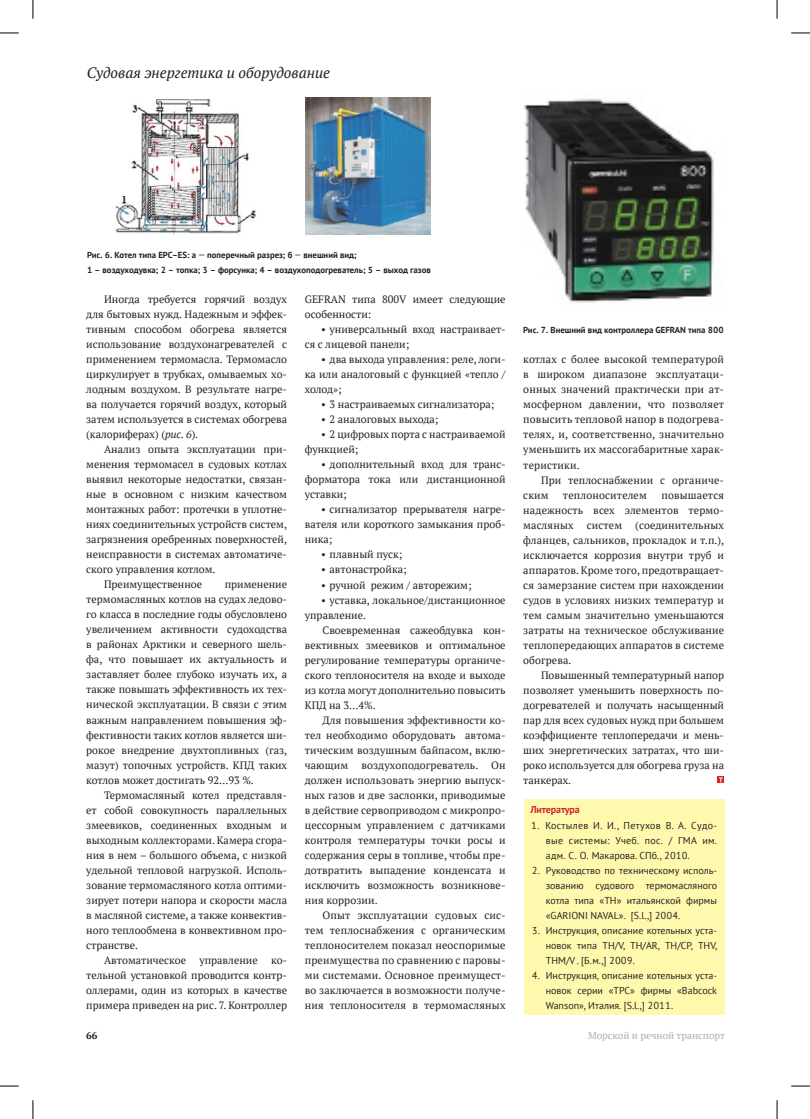
<style>
.page{position:relative;width:810px;height:1119px;background:#fff}
.page>*{position:absolute;margin:0;border:0;box-sizing:border-box;transform-origin:0 0}
.t1{font:italic 15px "PT Serif";color:#231f20}
.t2{font:10.62px/15px "PT Serif";color:#231f20;text-align:justify}
.t3{font:10px/15px "PT Sans";color:#231f20;text-align:justify}
.t4{font:10px "PT Serif";color:#acaeb0}
.t5{font:700 10px "PT Sans";letter-spacing:-.01em;color:#d2232a}
.t6{font:700 10px "PT Serif";color:#231f20}
.t7{font:700 8.75px/15px "PT Sans";color:#231f20}
.s1{font-family:"PT Serif";font-weight:400;font-size:10.62px}
.s2{font-style:italic}
.s3{color:#acaeb0}
</style>
<div class="page">
<div style="left:524px;top:799px;width:201px;height:215px;background:#fff9ae"></div>
<svg style="left:717px;top:776px;width:7px;height:7px"></svg>
<svg style="left:719px;top:777px;width:4px;height:5px"></svg>
<img style="left:115px;top:100px;width:142px;height:134px">
<img style="left:305px;top:98px;width:126px;height:136px">
<img style="left:523px;top:98px;width:191px;height:205px">
<svg style="left:0;top:32px;width:19px;height:2px"></svg>
<svg style="left:791px;top:32px;width:19px;height:2px"></svg>
<svg style="left:0;top:1085px;width:19px;height:1px"></svg>
<svg style="left:791px;top:1085px;width:19px;height:1px"></svg>
<svg style="left:32px;top:0;width:2px;height:19px"></svg>
<svg style="left:32px;top:1100px;width:2px;height:18px"></svg>
<svg style="left:776px;top:0;width:2px;height:19px"></svg>
<svg style="left:776px;top:1100px;width:2px;height:18px"></svg>
<h1 class="t1" style="left:87px;top:63px;width:245px">Судовая энергетика и оборудование</h1>
<p class="t7" style="left:87px;top:247px;width:345px">Рис. 6. Котел типа EPC–ES: а <span class="s1">–</span> поперечный разрез; б <span class="s1">–</span> внешний вид;<br>1 – воздуходувка; 2 – топка; 3 – форсунка; 4 – воздухоподогреватель; 5 – выход газов</p>
<p class="t2" style="left:86px;top:292px;width:202px;text-indent:18px">Иногда требуется горячий воздух для бытовых нужд. Надежным и эффек&shy;тивным способом обогрева является использование воздухонагревателей с применением термомасла. Термомасло циркулирует в трубках, омываемых хо&shy;лодным воздухом. В результате нагре&shy;ва получается горячий воздух, который затем используется в системах обогрева (калориферах) (<span class="s2">рис. 6</span>).</p>
<p class="t2" style="left:104px;top:442px;width:185px">Анализ опыта эксплуатации при-</p>
<p class="t2" style="left:86px;top:457px;width:202px">менения термомасел в судовых котлах</p>
<p class="t2" style="left:86px;top:472px;width:202px">выявил некоторые недостатки, связан-</p>
<p class="t2" style="left:86px;top:487px;width:202px">ные в основном с низким качеством</p>
<p class="t2" style="left:86px;top:502px;width:202px">монтажных работ: протечки в уплотне-</p>
<p class="t2" style="left:86px;top:517px;width:202px">ниях соединительных устройств систем,</p>
<p class="t2" style="left:86px;top:532px;width:202px">загрязнения оребренных поверхностей,</p>
<p class="t2" style="left:86px;top:547px;width:202px">неисправности в системах автоматиче-</p>
<p class="t2" style="left:86px;top:562px;width:131px">ского управления котлом.</p>
<p class="t2" style="left:104px;top:577px;width:100px">Преимущественное</p>
<p class="t2" style="left:86px;top:577px;width:202px;text-indent:138px">применение термомасляных котлов на судах ледово&shy;го класса в последние годы обусловлено увеличением активности судоходства в районах Арктики и северного шель&shy;фа, что повышает их актуальность и заставляет более глубоко изучать их, а также повышать эффективность их тех&shy;нической эксплуатации. В связи с этим важным направлением повышения эф&shy;фективности таких котлов является ши&shy;рокое внедрение двухтопливных (газ, мазут) топочных устройств. КПД таких котлов может достигать 92…93 %.</p>
<p class="t2" style="left:104px;top:787px;width:185px">Термомасляный котел представля-</p>
<p class="t2" style="left:86px;top:802px;width:202px">ет собой совокупность параллельных</p>
<p class="t2" style="left:86px;top:817px;width:202px">змеевиков, соединенных входным и</p>
<p class="t2" style="left:86px;top:832px;width:202px">выходным коллекторами. Камера сгора-</p>
<p class="t2" style="left:86px;top:847px;width:202px">ния в нем – большого объема, с низкой</p>
<p class="t2" style="left:86px;top:862px;width:202px">удельной тепловой нагрузкой. Исполь-</p>
<p class="t2" style="left:86px;top:877px;width:202px">зование термомасляного котла оптими-</p>
<p class="t2" style="left:86px;top:892px;width:202px">зирует потери напора и скорости масла</p>
<p class="t2" style="left:86px;top:907px;width:202px">в масляной системе, а также конвектив-</p>
<p class="t2" style="left:86px;top:922px;width:202px">ного теплообмена в конвективном про-</p>
<p class="t2" style="left:86px;top:937px;width:53px">странстве.</p>
<p class="t2" style="left:104px;top:952px;width:84px">Автоматическое</p>
<p class="t2" style="left:199px;top:952px;width:60px">управление</p>
<p class="t2" style="left:86px;top:952px;width:202px;text-indent:185px">ко&shy;тельной установкой проводится контр&shy;оллерами, один из которых в качестве примера приведен на рис. 7. Контроллер</p>
<p class="t2" style="left:305px;top:292px;width:202px">GEFRAN типа 800V имеет следующие особенности:</p>
<p class="t2" style="left:305px;top:322px;width:202px;text-indent:16px">• универсальный вход настраивает&shy;ся с лицевой панели;</p>
<p class="t2" style="left:305px;top:352px;width:202px;text-indent:16px">• два выхода управления: реле, логи&shy;ка или аналоговый с функцией «тепло / холод»;</p>
<p class="t2" style="left:321px;top:397px;width:175px">• 3 настраиваемых сигнализатора;</p>
<p class="t2" style="left:321px;top:412px;width:119px">• 2 аналоговых выхода;</p>
<p class="t2" style="left:305px;top:427px;width:202px;text-indent:16px">• 2 цифровых порта с настраиваемой функцией;</p>
<p class="t2" style="left:305px;top:457px;width:202px;text-indent:16px">• дополнительный вход для транс&shy;форматора тока или дистанционной уставки;</p>
<p class="t2" style="left:305px;top:502px;width:202px;text-indent:16px">• сигнализатор прерывателя нагре&shy;вателя или короткого замыкания проб&shy;ника;</p>
<p class="t2" style="left:321px;top:547px;width:83px">• плавный пуск;</p>
<p class="t2" style="left:321px;top:562px;width:87px">• автонастройка;</p>
<p class="t2" style="left:321px;top:577px;width:152px">• ручной режим / авторежим;</p>
<p class="t2" style="left:305px;top:592px;width:202px;text-indent:16px">• уставка, локальное/дистанционное управление.</p>
<p class="t2" style="left:305px;top:622px;width:202px;text-indent:18px">Своевременная сажеобдувка кон&shy;вективных змеевиков и оптимальное регулирование температуры органиче&shy;ского теплоносителя на входе и выходе из котла могут дополнительно повысить КПД на 3…4%.</p>
<p class="t2" style="left:305px;top:712px;width:202px;text-indent:18px">Для повышения эффективности ко&shy;тел необходимо оборудовать автома&shy;тическим воздушным байпасом, вклю&shy;чающим воздухоподогреватель. Он должен использовать энергию выпуск&shy;ных газов и две заслонки, приводимые в действие сервоприводом с микропро&shy;цессорным управлением с датчиками контроля температуры точки росы и содержания серы в топливе, чтобы пре&shy;дотвратить выпадение конденсата и исключить возможность возникнове&shy;ния коррозии.</p>
<p class="t2" style="left:305px;top:907px;width:202px;text-indent:18px">Опыт эксплуатации судовых сис&shy;тем теплоснабжения с органическим теплоносителем показал неоспоримые преимущества по сравнению с паровы&shy;ми системами. Основное преимущест&shy;во заключается в возможности получе&shy;ния теплоносителя в термомасляных</p>
<p class="t7" style="left:523px;top:322px;width:202px">Рис. 7. Внешний вид контроллера GEFRAN типа 800</p>
<p class="t2" style="left:523px;top:352px;width:202px">котлах с более высокой температурой в широком диапазоне эксплуатаци&shy;онных значений практически при ат&shy;мосферном давлении, что позволяет повысить тепловой напор в подогрева&shy;телях, и, соответственно, значительно уменьшить их массогабаритные харак&shy;теристики.</p>
<p class="t2" style="left:523px;top:472px;width:202px;text-indent:18px">При теплоснабжении с органиче&shy;ским</p>
<p class="t2" style="left:523px;top:487px;width:202px;text-indent:138px">повышается надежность всех элементов термо&shy;масляных систем (соединительных фланцев, сальников, прокладок и т.п.), исключается коррозия внутри труб и аппаратов. Кроме того, предотвращает&shy;ся замерзание систем при нахождении судов в условиях низких температур и тем самым значительно уменьшаются затраты на техническое обслуживание теплопередающих аппаратов в системе обогрева.</p>
<p class="t2" style="left:523px;top:667px;width:202px;text-indent:18px">Повышенный температурный напор позволяет уменьшить поверхность по&shy;догревателей и получать насыщенный пар для всех судовых нужд при большем коэффициенте теплопередачи и мень&shy;ших энергетических затратах, что ши&shy;роко используется для обогрева груза на танкерах.</p>
<p class="t5" style="left:530px;top:803px;width:51px">Литература</p>
<p class="t3" style="left:546px;top:817px;width:173px;text-indent:-15px">1. Костылев И. И., Петухов В. А. Судо&shy;вые системы: Учеб. пос. / ГМА им. адм. С. О. Макарова. СПб., 2010.</p>
<p class="t3" style="left:546px;top:862px;width:173px;text-indent:-14px">2. Руководство по техническому исполь&shy;зованию судового термомасляного котла типа «ТН» итальянской фирмы «GARIONI NAVAL». [S.l.,] 2004.</p>
<p class="t3" style="left:546px;top:922px;width:173px;text-indent:-14px">3. Инструкция, описание котельных уста&shy;новок типа TH/V, TH/AR, TH/CP, THV, THM/V . [Б.м.,] 2009.</p>
<p class="t3" style="left:546px;top:967px;width:173px;text-indent:-14px">4. Инструкция, описание котельных уста&shy;новок серии «ТРС» фирмы «Babcock Wanson», Италия. [S.l.,] 2011.</p>
<p class="t2" style="left:563px;top:487px;width:85px">теплоносителем</p>
<p class="t6" style="left:86px;top:1028px;width:18px">66 <span class="s3">-</span></p>
<p class="t4" style="left:588px;top:1028px;width:138px">Морской и речной транспорт</p>
</div>
